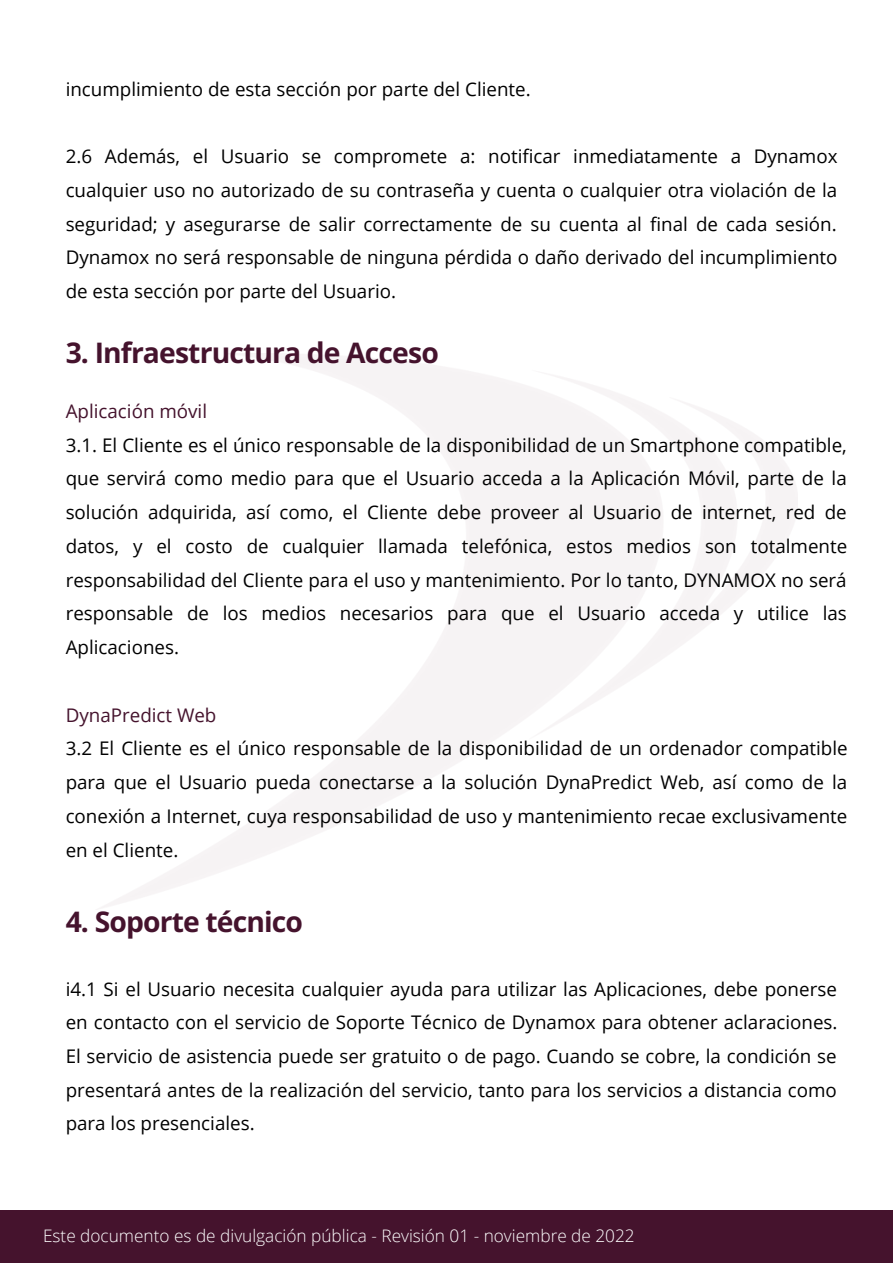
<style>
.page{position:relative;width:893px;height:1264px;background:#fff}
.page>*{position:absolute;margin:0;border:0;box-sizing:border-box;transform-origin:0 0}
.t1{font:700 28.2px "Open Sans";letter-spacing:-.03em;color:#45132d}
.t2{font:18.75px/33.8px "Open Sans";color:#000;text-align:justify}
.t3{font:18.75px "Open Sans";color:#45132d}
.t4{font:300 17.25px "Open Sans";color:#fff}
</style>
<div class="page">
<div style="left:0;top:1209px;width:892px;height:53px;background:#45132d"></div>
<p class="t2" style="left:66px;top:72px;width:466px">incumplimiento de esta sección por parte del Cliente.</p>
<p class="t2" style="left:66px;top:139px;width:773px">2.6 Además, el Usuario se compromete a: notificar inmediatamente a Dynamox cualquier uso no autorizado de su contraseña y cuenta o cualquier otra violación de la seguridad; y asegurarse de salir correctamente de su cuenta al final de cada sesión.<br>Dynamox no será responsable de ninguna pérdida o daño derivado del incumplimiento de esta sección por parte del Usuario.</p>
<h1 class="t1" style="left:66px;top:333px;width:374px">3. Infraestructura de Acceso</h1>
<p class="t3" style="left:66px;top:398px;width:143px">Aplicación móvil</p>
<p class="t2" style="left:66px;top:427px;width:783px">3.1. El Cliente es el único responsable de la disponibilidad de un Smartphone compatible, que servirá como medio para que el Usuario acceda a la Aplicación Móvil, parte de la solución adquirida, así como, el Cliente debe proveer al Usuario de internet, red de datos, y el costo de cualquier llamada telefónica, estos medios son totalmente responsabilidad del Cliente para el uso y mantenimiento. Por lo tanto, DYNAMOX no será responsable de los medios necesarios para que el Usuario acceda y utilice las Aplicaciones.</p>
<p class="t3" style="left:66px;top:701px;width:152px">DynaPredict Web</p>
<p class="t2" style="left:66px;top:731px;width:783px">3.2 El Cliente es el único responsable de la disponibilidad de un ordenador compatible para que el Usuario pueda conectarse a la solución DynaPredict Web, así como de la conexión a Internet, cuya responsabilidad de uso y mantenimiento recae exclusivamente en el Cliente.</p>
<h1 class="t1" style="left:66px;top:901px;width:239px">4. Soporte técnico</h1>
<p class="t2" style="left:66px;top:971px;width:773px">i4.1 Si el Usuario necesita cualquier ayuda para utilizar las Aplicaciones, debe ponerse en contacto con el servicio de Soporte Técnico de Dynamox para obtener aclaraciones.<br>El servicio de asistencia puede ser gratuito o de pago. Cuando se cobre, la condición se presentará antes de la realización del servicio, tanto para los servicios a distancia como para los presenciales.</p>
<p class="t4" style="left:43px;top:1223px;width:593px">Este documento es de divulgación pública - Revisión 01 - noviembre de 2022</p>
</div>
